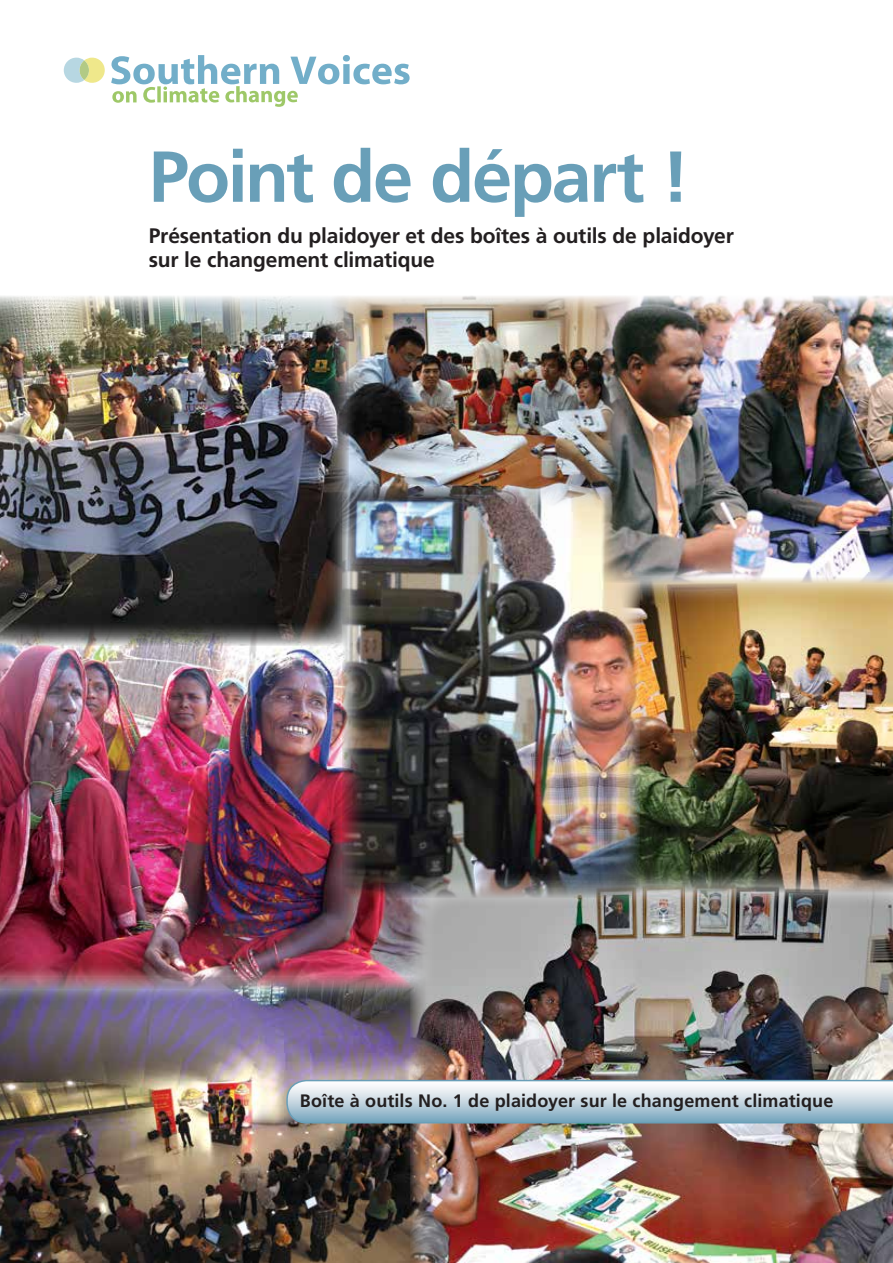
<style>
.page{position:relative;width:893px;height:1263px;background:#fff}
.page>*{position:absolute;margin:0;border:0;box-sizing:border-box;transform-origin:0 0}
.t1{font:700 72px "Frutiger";letter-spacing:-.035em;color:#699fb8}
.t2{font:700 21px/24px "Frutiger";letter-spacing:-.01em;color:#231f20}
.t3{font:700 18px "Frutiger";letter-spacing:.01em;color:#231f20}
</style>
<div class="page">
<img style="left:0;top:988px;width:410px;height:275px">
<img style="left:349px;top:296px;width:253px;height:190px">
<img style="left:0;top:645px;width:410px;height:343px">
<img style="left:0;top:296px;width:349px;height:349px">
<img style="left:410px;top:893px;width:483px;height:370px">
<img style="left:640px;top:583px;width:253px;height:310px">
<img style="left:342px;top:486px;width:298px;height:411px">
<img style="left:602px;top:296px;width:291px;height:287px">
<svg style="left:64px;top:58px;width:41px;height:25px"></svg>
<div style="left:80px;top:60px;width:9px;height:20px;background:#b2ca85;border-radius:50%"></div>
<svg style="left:111px;top:55px;width:299px;height:52px"></svg>
<svg style="left:286px;top:1080px;width:607px;height:43px"></svg>
<h1 class="t1" style="left:149px;top:134px;width:542px">Point de départ !</h1>
<p class="t2" style="left:149px;top:224px;width:587px">Présentation du plaidoyer et des boîtes à outils de plaidoyer sur le changement climatique</p>
<p class="t3" style="left:300px;top:1090px;width:535px">Boîte à outils No. 1 de plaidoyer sur le changement climatique</p>
</div>
